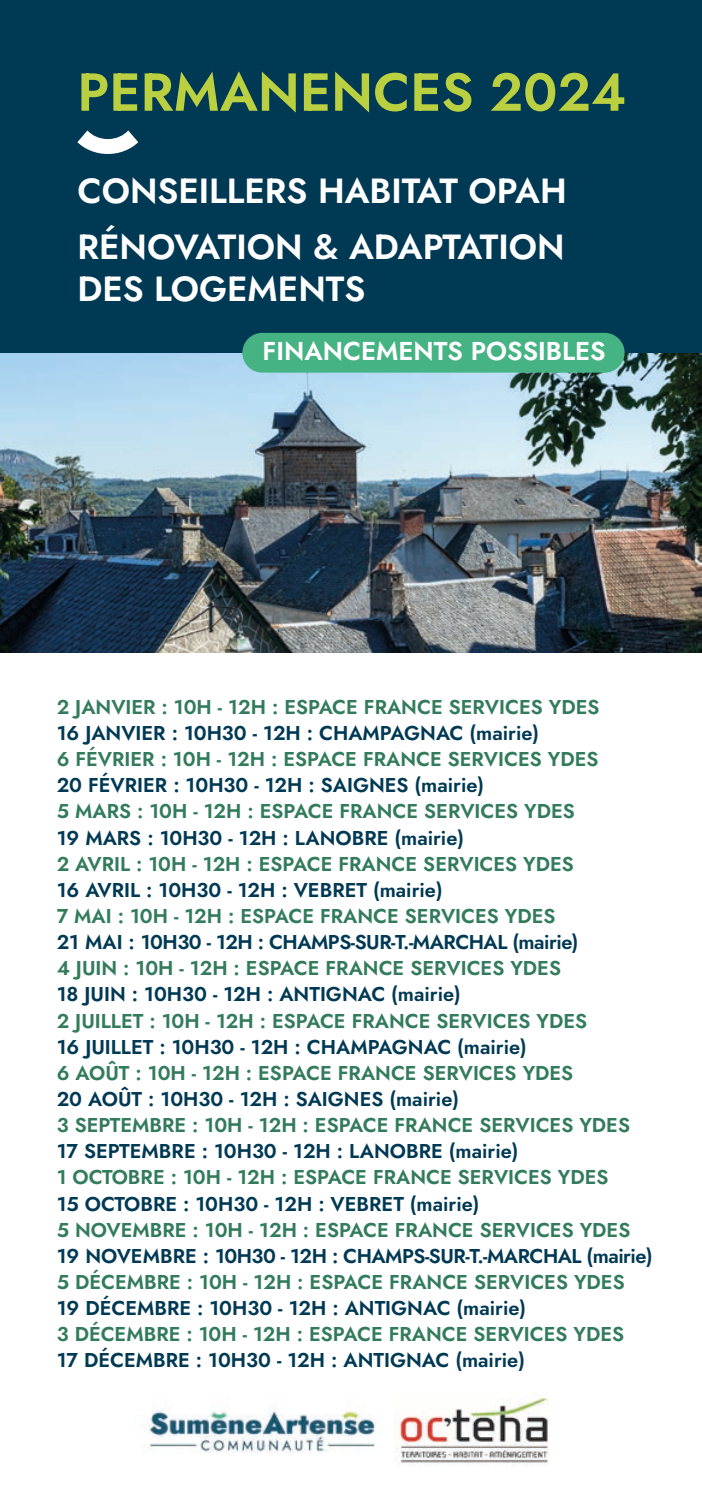
<style>
.page{position:relative;width:702px;height:1489px;background:#fff}
.page>*{position:absolute;margin:0;border:0;box-sizing:border-box;transform-origin:0 0}
.t1{font:600 53.25px "Jost";color:#bbd040}
.t2{font:600 35px "Jost";color:#fff}
.t3{font:600 25.75px "Jost";color:#fff}
.t4{font:600 20px "Jost";color:#327b5c}
.t5{font:600 20px "Jost";color:#003954}
.t6{font:600 20px "Jost";letter-spacing:-.025em;color:#003954}
</style>
<div class="page">
<img style="left:0;top:353px;width:702px;height:299px">
<div style="left:0;top:0;width:702px;height:353px;background:#003954"></div>
<img style="left:148px;top:1410px;width:230px;height:43px">
<img style="left:395px;top:1397px;width:154px;height:69px">
<div style="left:242px;top:333px;width:382px;height:39px;background:#46b385;border-radius:20px"></div>
<svg style="left:77px;top:130px;width:61px;height:24px"></svg>
<p class="t1" style="left:77px;top:56px;width:550px">PERMANENCES 2024</p>
<p class="t2" style="left:77px;top:167px;width:491px">CONSEILLERS HABITAT OPAH</p>
<p class="t2" style="left:77px;top:223px;width:489px">RÉNOVATION &amp; ADAPTATION</p>
<p class="t2" style="left:77px;top:265px;width:289px">DES LOGEMENTS</p>
<p class="t3" style="left:263px;top:334px;width:344px">FINANCEMENTS POSSIBLES</p>
<p class="t4" style="left:57px;top:693px;width:544px">2 JANVIER : 10H - 12H : ESPACE FRANCE SERVICES YDES</p>
<p class="t5" style="left:57px;top:719px;width:484px">16 JANVIER : 10H30 - 12H : CHAMPAGNAC (mairie)</p>
<p class="t4" style="left:57px;top:745px;width:543px">6 FÉVRIER : 10H - 12H : ESPACE FRANCE SERVICES YDES</p>
<p class="t5" style="left:57px;top:771px;width:429px">20 FÉVRIER : 10H30 - 12H : SAIGNES (mairie)</p>
<p class="t4" style="left:57px;top:797px;width:519px">5 MARS : 10H - 12H : ESPACE FRANCE SERVICES YDES</p>
<p class="t5" style="left:57px;top:824px;width:409px">19 MARS : 10H30 - 12H : LANOBRE (mairie)</p>
<p class="t4" style="left:57px;top:850px;width:518px">2 AVRIL : 10H - 12H : ESPACE FRANCE SERVICES YDES</p>
<p class="t5" style="left:57px;top:876px;width:387px">16 AVRIL : 10H30 - 12H : VEBRET (mairie)</p>
<p class="t4" style="left:57px;top:902px;width:500px">7 MAI : 10H - 12H : ESPACE FRANCE SERVICES YDES</p>
<p class="t6" style="left:57px;top:928px;width:523px">21 MAI : 10H30 - 12H : CHAMPS-SUR-T.-MARCHAL (mairie)</p>
<p class="t4" style="left:57px;top:954px;width:506px">4 JUIN : 10H - 12H : ESPACE FRANCE SERVICES YDES</p>
<p class="t5" style="left:57px;top:980px;width:405px">18 JUIN : 10H30 - 12H : ANTIGNAC (mairie)</p>
<p class="t4" style="left:57px;top:1006px;width:532px">2 JUILLET : 10H - 12H : ESPACE FRANCE SERVICES YDES</p>
<p class="t5" style="left:57px;top:1033px;width:471px">16 JUILLET : 10H30 - 12H : CHAMPAGNAC (mairie)</p>
<p class="t4" style="left:57px;top:1059px;width:518px">6 AOÛT : 10H - 12H : ESPACE FRANCE SERVICES YDES</p>
<p class="t5" style="left:57px;top:1085px;width:404px">20 AOÛT : 10H30 - 12H : SAIGNES (mairie)</p>
<p class="t4" style="left:57px;top:1111px;width:574px">3 SEPTEMBRE : 10H - 12H : ESPACE FRANCE SERVICES YDES</p>
<p class="t5" style="left:57px;top:1137px;width:463px">17 SEPTEMBRE : 10H30 - 12H : LANOBRE (mairie)</p>
<p class="t4" style="left:57px;top:1163px;width:553px">1 OCTOBRE : 10H - 12H : ESPACE FRANCE SERVICES YDES</p>
<p class="t5" style="left:57px;top:1189px;width:424px">15 OCTOBRE : 10H30 - 12H : VEBRET (mairie)</p>
<p class="t4" style="left:57px;top:1215px;width:575px">5 NOVEMBRE : 10H - 12H : ESPACE FRANCE SERVICES YDES</p>
<p class="t6" style="left:57px;top:1242px;width:597px">19 NOVEMBRE : 10H30 - 12H : CHAMPS-SUR-T.-MARCHAL (mairie)</p>
<p class="t4" style="left:57px;top:1268px;width:569px">5 DÉCEMBRE : 10H - 12H : ESPACE FRANCE SERVICES YDES</p>
<p class="t5" style="left:57px;top:1294px;width:471px">19 DÉCEMBRE : 10H30 - 12H : ANTIGNAC (mairie)</p>
<p class="t4" style="left:57px;top:1320px;width:569px">3 DÉCEMBRE : 10H - 12H : ESPACE FRANCE SERVICES YDES</p>
<p class="t5" style="left:57px;top:1346px;width:469px">17 DÉCEMBRE : 10H30 - 12H : ANTIGNAC (mairie)</p>
</div>
